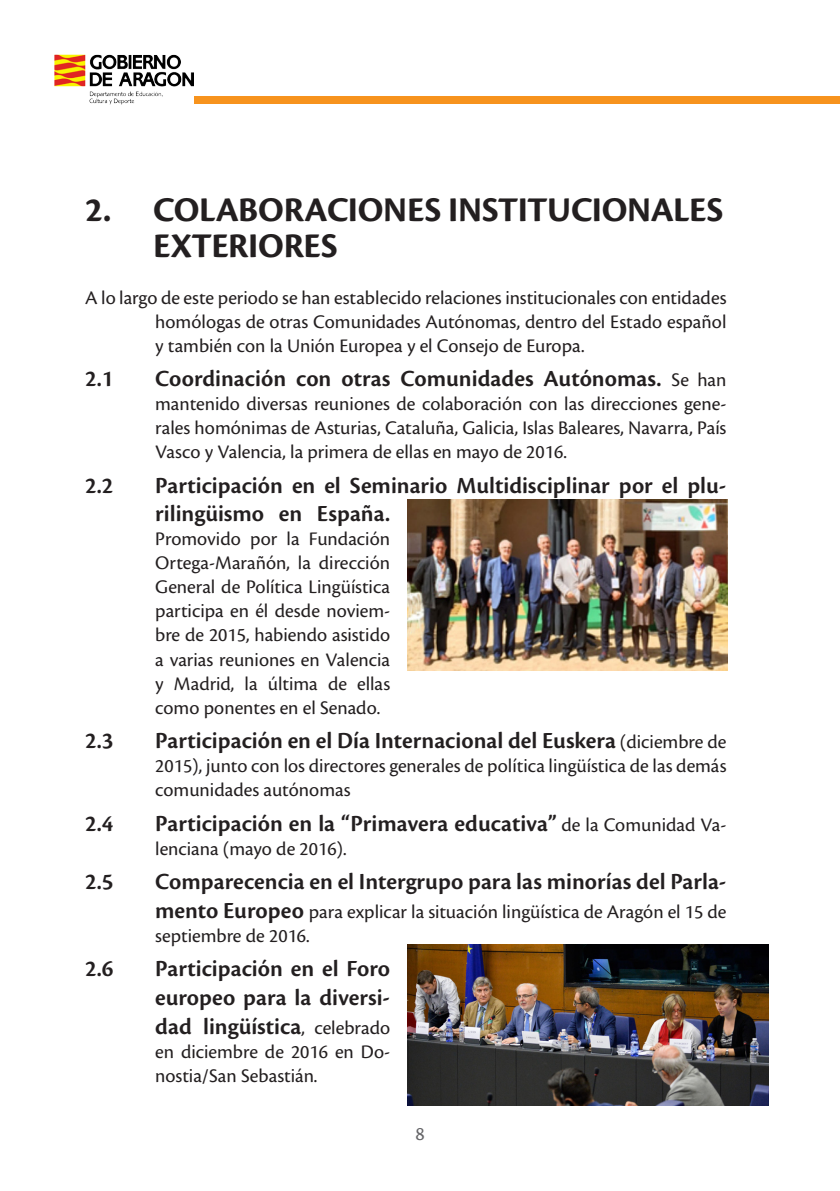
<style>
.page{position:relative;width:840px;height:1191px;background:#fff}
.page>*{position:absolute;margin:0;border:0;box-sizing:border-box;transform-origin:0 0}
.capitulo{font:700 36px/36px "Cronos Pro";letter-spacing:-.005em;color:#231f20}
.t1{font:600 24px/28.8px "Cronos Pro";color:#231f20}
.t2{font:20px/24px "Cronos Pro";color:#231f20;text-align:justify}
.t3{font:20px "Cronos Pro";color:#656568}
.s1{font-weight:400;font-size:20px}
.s2{font-weight:600;font-size:24px}
</style>
<div class="page">
<img style="left:54px;top:55px;width:140px;height:49px">
<div style="left:194px;top:96px;width:645px;height:8px;background:#f7931d"></div>
<img style="left:407px;top:499px;width:320px;height:171px">
<img style="left:407px;top:945px;width:360px;height:161px">
<p class="capitulo" style="left:153px;top:192px;width:571px;text-indent:-68px">2. COLABORACIONES INSTITUCIONALES<br>EXTERIORES</p>
<p class="t2" style="left:155px;top:285px;width:572px;text-indent:-70px">A lo largo de este periodo se han establecido relaciones institucionales con entidades homólogas de otras Comunidades Autónomas, dentro del Estado español y también con la Unión Europea y el Consejo de Europa.</p>
<p class="t1" style="left:85px;top:364px;width:30px">2.1</p>
<p class="t1" style="left:155px;top:364px;width:572px">Coordinación con otras Comunidades Autónomas. <span class="s1">Se han</span></p>
<p class="t2" style="left:155px;top:392px;width:572px">mantenido diversas reuniones de colaboración con las direcciones gene&shy;rales homónimas de Asturias, Cataluña, Galicia, Islas Baleares, Navarra, País Vasco y Valencia, la primera de ellas en mayo de 2016.</p>
<p class="t1" style="left:85px;top:471px;width:30px">2.2</p>
<p class="t1" style="left:155px;top:471px;width:572px">Participación en el Seminario Multidisciplinar por el plu&shy;rilingüismo en España.</p>
<p class="t2" style="left:155px;top:527px;width:236px">Promovido por la Fundación Ortega-Marañón, la dirección General de Política Lingüística participa en él desde noviem&shy;bre de 2015, habiendo asistido a varias reuniones en Valencia y Madrid, la última de ellas como ponentes en el Senado.</p>
<p class="t1" style="left:85px;top:726px;width:30px">2.3</p>
<p class="t1" style="left:155px;top:726px;width:572px">Participación en el Día Internacional del Euskera <span class="s1">(diciembre de</span></p>
<p class="t2" style="left:155px;top:754px;width:572px">2015), junto con los directores generales de política lingüística de las demás comunidades autónomas</p>
<p class="t1" style="left:85px;top:809px;width:30px">2.4</p>
<p class="t1" style="left:155px;top:809px;width:572px">Participación en la “Primavera educativa” <span class="s1">de la Comunidad Va-</span></p>
<p class="t2" style="left:155px;top:836px;width:193px">lenciana (mayo de 2016).</p>
<p class="t1" style="left:85px;top:867px;width:30px">2.5</p>
<p class="t1" style="left:155px;top:867px;width:572px">Comparecencia en el Intergrupo para las minorías del Parla-</p>
<p class="t2" style="left:155px;top:899px;width:572px"><span class="s2">mento Europeo</span> para explicar la situación lingüística de Aragón el 15 de septiembre de 2016.</p>
<p class="t1" style="left:85px;top:954px;width:30px">2.6</p>
<p class="t1" style="left:155px;top:954px;width:236px;text-align:justify">Participación en el Foro europeo para la diversi&shy;dad lingüística<span class="s1">, celebrado</span></p>
<p class="t2" style="left:155px;top:1039px;width:236px">en diciembre de 2016 en Do&shy;nostia/San Sebastián.</p>
<p class="t3" style="left:415px;top:1122px;width:11px">8</p>
</div>
